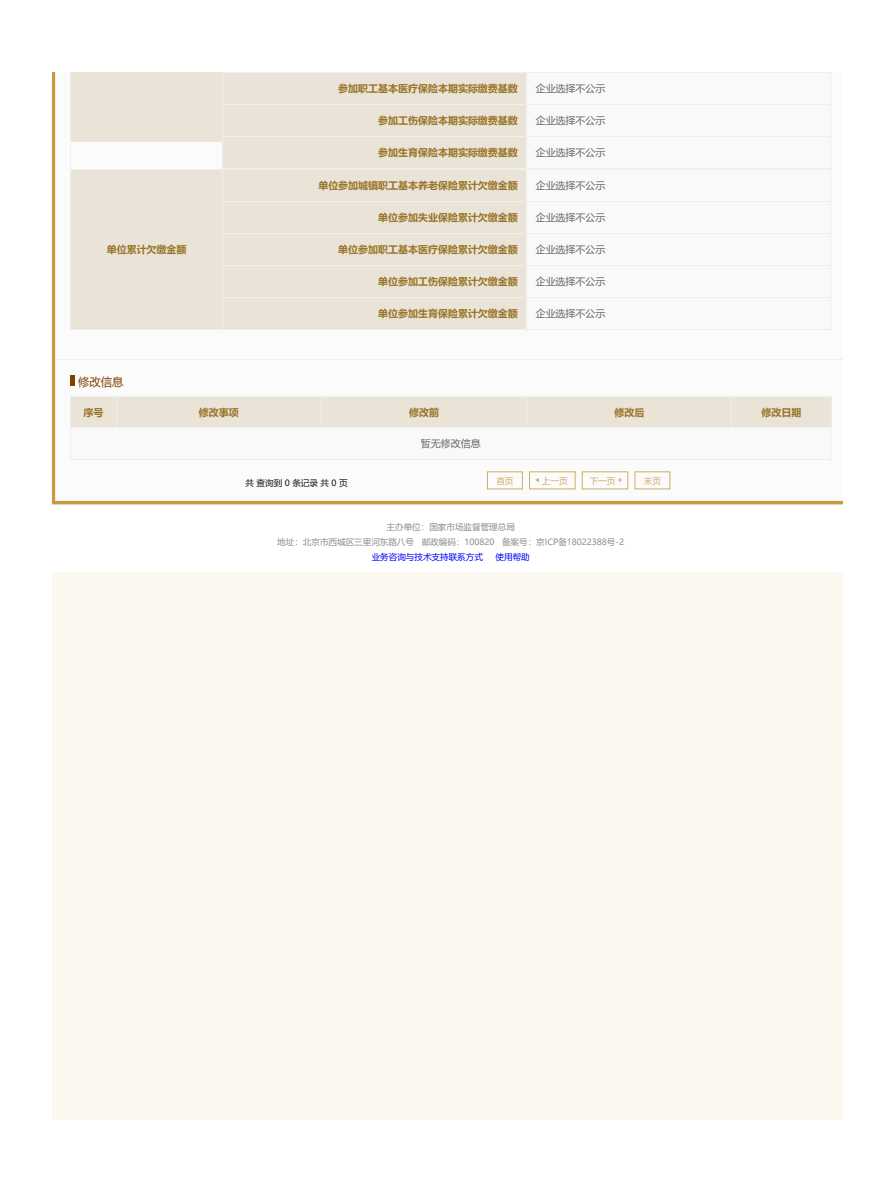
<style>
.page{position:relative;width:893px;height:1191px;background:#fff}
.page>*{position:absolute;margin:0;border:0;box-sizing:border-box;transform-origin:0 0}
.t1{font:11.4px "Microsoft Ya Hei";color:#804000}
.t2{font:700 10.05px "Microsoft Ya Hei";color:#997528}
.t3{font:10.05px "Microsoft Ya Hei";color:#666}
.t4{font:8.55px/15px "Microsoft Ya Hei";color:#8d8d8d;text-align:center}
.t5{font:8.55px "Microsoft Ya Hei";color:#00f}
.t6{font:8.55px "Microsoft Ya Hei";color:#131313}
.t7{font:8.55px "Microsoft Ya Hei";color:#d1ab62}
</style>
<div class="page">
<div style="left:52px;top:72px;width:791px;height:1048px;background:#fbf8ef"></div>
<div style="left:52px;top:72px;width:791px;height:432px;background:#fbfbfb"></div>
<hr style="left:52px;top:501px;width:791px;height:3px;background:#ca9a37">
<hr style="left:52px;top:72px;width:3px;height:432px;background:#ca9a37">
<hr style="left:55px;top:359px;width:788px;height:1px;background:#efefef">
<hr style="left:55px;top:72px;width:1px;height:287px;background:#efefef">
<div style="left:71px;top:72px;width:152px;height:70px;background:#eae3d8"></div>
<div style="left:223px;top:72px;width:304px;height:32px;background:#eae3d8"></div>
<div style="left:223px;top:104px;width:304px;height:32px;background:#eae3d8"></div>
<div style="left:223px;top:136px;width:304px;height:32px;background:#eae3d8"></div>
<hr style="left:70px;top:72px;width:1px;height:32px;background:#efefef">
<hr style="left:222px;top:72px;width:1px;height:33px;background:#efefef">
<hr style="left:223px;top:72px;width:304px;height:1px;background:#efefef">
<hr style="left:526px;top:73px;width:1px;height:32px;background:#efefef">
<hr style="left:527px;top:72px;width:304px;height:1px;background:#efefef">
<hr style="left:830px;top:73px;width:1px;height:32px;background:#efefef">
<hr style="left:70px;top:104px;width:1px;height:32px;background:#efefef">
<hr style="left:222px;top:104px;width:1px;height:33px;background:#efefef">
<hr style="left:223px;top:104px;width:304px;height:1px;background:#efefef">
<hr style="left:526px;top:105px;width:1px;height:32px;background:#efefef">
<hr style="left:527px;top:104px;width:304px;height:1px;background:#efefef">
<hr style="left:830px;top:105px;width:1px;height:32px;background:#efefef">
<hr style="left:70px;top:136px;width:1px;height:32px;background:#efefef">
<hr style="left:222px;top:136px;width:1px;height:32px;background:#efefef">
<hr style="left:223px;top:136px;width:304px;height:1px;background:#efefef">
<hr style="left:526px;top:137px;width:1px;height:31px;background:#efefef">
<hr style="left:527px;top:136px;width:304px;height:1px;background:#efefef">
<hr style="left:830px;top:137px;width:1px;height:31px;background:#efefef">
<hr style="left:223px;top:168px;width:304px;height:1px;background:#efefef">
<hr style="left:527px;top:168px;width:304px;height:1px;background:#efefef">
<div style="left:71px;top:169px;width:152px;height:161px;background:#eae3d8"></div>
<div style="left:223px;top:169px;width:304px;height:32px;background:#eae3d8"></div>
<div style="left:223px;top:201px;width:304px;height:32px;background:#eae3d8"></div>
<div style="left:223px;top:233px;width:304px;height:32px;background:#eae3d8"></div>
<div style="left:223px;top:265px;width:304px;height:32px;background:#eae3d8"></div>
<div style="left:223px;top:297px;width:304px;height:33px;background:#eae3d8"></div>
<hr style="left:70px;top:169px;width:1px;height:32px;background:#efefef">
<hr style="left:70px;top:169px;width:153px;height:1px;background:#efefef">
<hr style="left:222px;top:169px;width:1px;height:33px;background:#efefef">
<hr style="left:223px;top:169px;width:304px;height:1px;background:#efefef">
<hr style="left:526px;top:169px;width:1px;height:33px;background:#efefef">
<hr style="left:527px;top:169px;width:304px;height:1px;background:#efefef">
<hr style="left:830px;top:169px;width:1px;height:33px;background:#efefef">
<hr style="left:70px;top:201px;width:1px;height:32px;background:#efefef">
<hr style="left:222px;top:201px;width:1px;height:33px;background:#efefef">
<hr style="left:223px;top:201px;width:304px;height:1px;background:#efefef">
<hr style="left:526px;top:202px;width:1px;height:32px;background:#efefef">
<hr style="left:527px;top:201px;width:304px;height:1px;background:#efefef">
<hr style="left:830px;top:202px;width:1px;height:32px;background:#efefef">
<hr style="left:70px;top:233px;width:1px;height:32px;background:#efefef">
<hr style="left:222px;top:233px;width:1px;height:33px;background:#efefef">
<hr style="left:223px;top:233px;width:304px;height:1px;background:#efefef">
<hr style="left:526px;top:234px;width:1px;height:32px;background:#efefef">
<hr style="left:527px;top:233px;width:304px;height:1px;background:#efefef">
<hr style="left:830px;top:234px;width:1px;height:32px;background:#efefef">
<hr style="left:70px;top:265px;width:1px;height:32px;background:#efefef">
<hr style="left:222px;top:265px;width:1px;height:33px;background:#efefef">
<hr style="left:223px;top:265px;width:304px;height:1px;background:#efefef">
<hr style="left:526px;top:266px;width:1px;height:32px;background:#efefef">
<hr style="left:527px;top:265px;width:304px;height:1px;background:#efefef">
<hr style="left:830px;top:266px;width:1px;height:32px;background:#efefef">
<hr style="left:70px;top:297px;width:1px;height:33px;background:#efefef">
<hr style="left:222px;top:297px;width:1px;height:33px;background:#efefef">
<hr style="left:223px;top:297px;width:304px;height:1px;background:#efefef">
<hr style="left:526px;top:298px;width:1px;height:32px;background:#efefef">
<hr style="left:527px;top:297px;width:304px;height:1px;background:#efefef">
<hr style="left:830px;top:298px;width:1px;height:32px;background:#efefef">
<hr style="left:70px;top:330px;width:153px;height:1px;background:#efefef">
<hr style="left:223px;top:330px;width:304px;height:1px;background:#efefef">
<hr style="left:527px;top:330px;width:304px;height:1px;background:#efefef">
<hr style="left:55px;top:500px;width:788px;height:1px;background:#efefef">
<hr style="left:55px;top:359px;width:1px;height:142px;background:#efefef">
<svg style="left:70px;top:376px;width:5px;height:10px"></svg>
<div style="left:71px;top:396px;width:46px;height:31px;background:#eae3d8"></div>
<div style="left:117px;top:396px;width:205px;height:31px;background:#eae3d8"></div>
<div style="left:322px;top:396px;width:205px;height:31px;background:#eae3d8"></div>
<div style="left:527px;top:396px;width:205px;height:31px;background:#eae3d8"></div>
<div style="left:732px;top:396px;width:99px;height:31px;background:#eae3d8"></div>
<hr style="left:70px;top:396px;width:1px;height:32px;background:#efefef">
<hr style="left:70px;top:396px;width:47px;height:1px;background:#efefef">
<hr style="left:116px;top:396px;width:1px;height:32px;background:#efefef">
<hr style="left:117px;top:396px;width:205px;height:1px;background:#efefef">
<hr style="left:321px;top:396px;width:1px;height:32px;background:#efefef">
<hr style="left:322px;top:396px;width:205px;height:1px;background:#efefef">
<hr style="left:526px;top:396px;width:1px;height:32px;background:#efefef">
<hr style="left:527px;top:396px;width:205px;height:1px;background:#efefef">
<hr style="left:731px;top:396px;width:1px;height:32px;background:#efefef">
<hr style="left:732px;top:396px;width:99px;height:1px;background:#efefef">
<hr style="left:830px;top:396px;width:1px;height:32px;background:#efefef">
<hr style="left:70px;top:427px;width:47px;height:1px;background:#efefef">
<hr style="left:117px;top:427px;width:205px;height:1px;background:#efefef">
<hr style="left:322px;top:427px;width:205px;height:1px;background:#efefef">
<hr style="left:527px;top:427px;width:205px;height:1px;background:#efefef">
<hr style="left:732px;top:427px;width:99px;height:1px;background:#efefef">
<hr style="left:70px;top:428px;width:1px;height:32px;background:#efefef">
<hr style="left:830px;top:428px;width:1px;height:32px;background:#efefef">
<hr style="left:70px;top:459px;width:47px;height:1px;background:#efefef">
<hr style="left:117px;top:459px;width:205px;height:1px;background:#efefef">
<hr style="left:322px;top:459px;width:205px;height:1px;background:#efefef">
<hr style="left:527px;top:459px;width:205px;height:1px;background:#efefef">
<hr style="left:732px;top:459px;width:99px;height:1px;background:#efefef">
<div style="left:487px;top:471px;width:36px;height:18px;border:1px solid #d1ab62"></div>
<svg style="left:535px;top:477px;width:4px;height:6px"></svg>
<div style="left:529px;top:471px;width:46px;height:18px;border:1px solid #d1ab62"></div>
<svg style="left:618px;top:477px;width:4px;height:6px"></svg>
<div style="left:582px;top:471px;width:46px;height:18px;border:1px solid #d1ab62"></div>
<div style="left:635px;top:471px;width:35px;height:18px;border:1px solid #d1ab62"></div>
<div style="left:52px;top:504px;width:791px;height:68px;background:#fff"></div>
<hr style="left:52px;top:504px;width:791px;height:1px;background:#d5d5d5">
<p class="t2" style="left:107px;top:243px;width:81px">单位累计欠缴金额</p>
<p class="t2" style="left:338px;top:82px;width:181px">参加职工基本医疗保险本期实际缴费基数</p>
<p class="t3" style="left:536px;top:82px;width:71px">企业选择不公示</p>
<p class="t2" style="left:378px;top:114px;width:141px">参加工伤保险本期实际缴费基数</p>
<p class="t3" style="left:536px;top:114px;width:71px">企业选择不公示</p>
<p class="t2" style="left:378px;top:146px;width:141px">参加生育保险本期实际缴费基数</p>
<p class="t3" style="left:536px;top:146px;width:71px">企业选择不公示</p>
<p class="t2" style="left:318px;top:179px;width:201px">单位参加城镇职工基本养老保险累计欠缴金额</p>
<p class="t3" style="left:536px;top:179px;width:71px">企业选择不公示</p>
<p class="t2" style="left:378px;top:211px;width:141px">单位参加失业保险累计欠缴金额</p>
<p class="t3" style="left:536px;top:211px;width:71px">企业选择不公示</p>
<p class="t2" style="left:338px;top:243px;width:181px">单位参加职工基本医疗保险累计欠缴金额</p>
<p class="t3" style="left:536px;top:243px;width:71px">企业选择不公示</p>
<p class="t2" style="left:378px;top:275px;width:141px">单位参加工伤保险累计欠缴金额</p>
<p class="t3" style="left:536px;top:275px;width:71px">企业选择不公示</p>
<p class="t2" style="left:378px;top:307px;width:141px">单位参加生育保险累计欠缴金额</p>
<p class="t3" style="left:536px;top:307px;width:71px">企业选择不公示</p>
<p class="t1" style="left:78px;top:374px;width:47px">修改信息</p>
<p class="t2" style="left:83px;top:405px;width:21px">序号</p>
<p class="t2" style="left:199px;top:405px;width:41px">修改事项</p>
<p class="t2" style="left:409px;top:405px;width:31px">修改前</p>
<p class="t2" style="left:614px;top:405px;width:31px">修改后</p>
<p class="t2" style="left:761px;top:405px;width:41px">修改日期</p>
<p class="t3" style="left:421px;top:437px;width:61px">暂无修改信息</p>
<p class="t6" style="left:246px;top:477px;width:104px">共 查询到 0 条记录 共 0 页</p>
<p class="t7" style="left:496px;top:475px;width:19px">首页</p>
<p class="t7" style="left:542px;top:475px;width:27px">上一页</p>
<p class="t7" style="left:590px;top:475px;width:27px">下一页</p>
<p class="t7" style="left:644px;top:475px;width:19px">末页</p>
<p class="t4" style="left:277px;top:519px;width:348px">主办单位：国家市场监督管理总局<br>地址：北京市西城区三里河东路八号 邮政编码：100820 备案号：京ICP备18022388号-2</p>
<p class="t5" style="left:372px;top:551px;width:113px">业务咨询与技术支持联系方式</p>
<p class="t5" style="left:496px;top:551px;width:36px">使用帮助</p>
</div>
